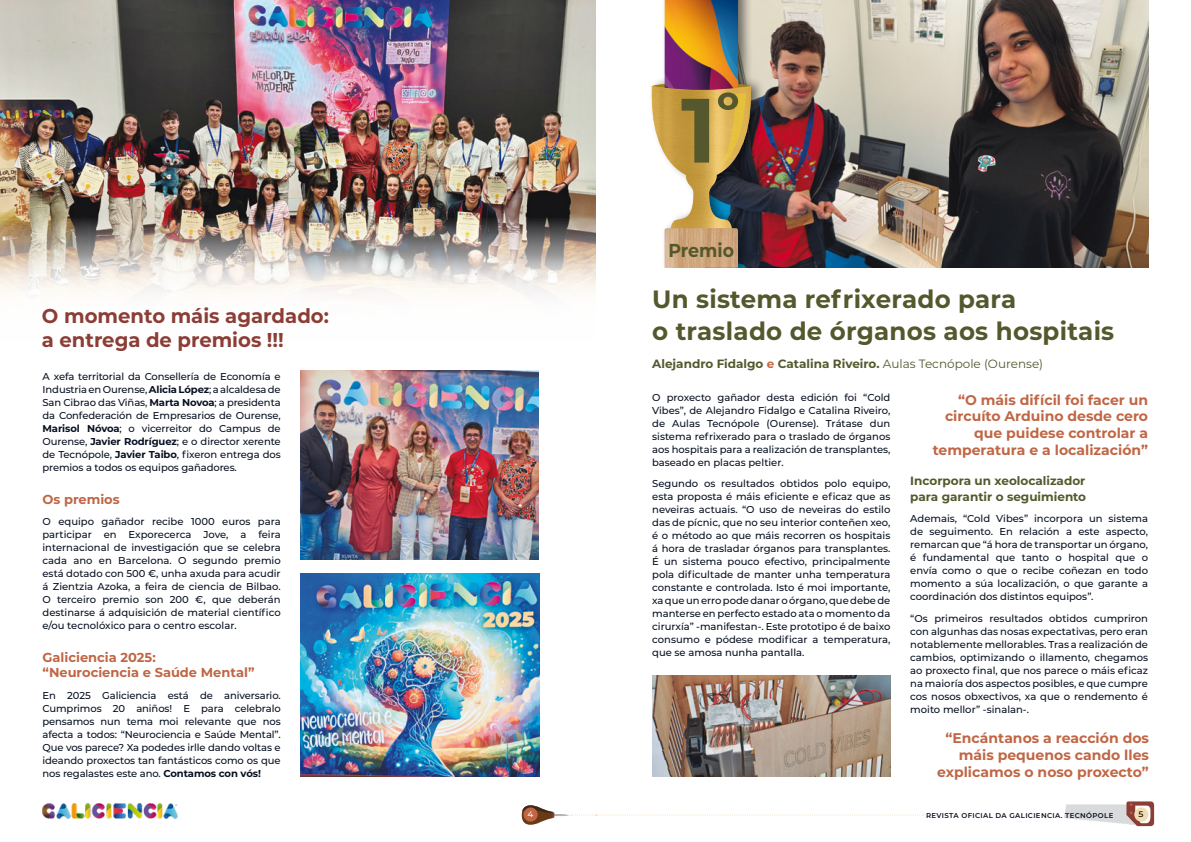
<style>
.page{position:relative;width:1191px;height:842px;background:#fff}
.page>*{position:absolute;margin:0;border:0;box-sizing:border-box;transform-origin:0 0}
.t1{font:700 91.1px "Montserrat";color:#54582c}
.t2{font:700 25px/32px "Montserrat";letter-spacing:.01em;color:#54582c}
.t3{font:700 20px/24px "Montserrat";color:#8c3d35}
.t4{font:700 18.7px "Montserrat";color:#54582c;scale:.93 1}
.t5{font:700 14px/16.8px "Montserrat";color:#c06645;text-align:right}
.t6{font:700 13px/15.6px "Montserrat";color:#c06645}
.t7{font:700 12px/15.6px "Montserrat";color:#54582c}
.t8{font:500 10px/13px "Montserrat";color:#071020;text-align:justify}
.t9{font:500 8px "Montserrat";color:#fff;scale:1.1 1}
.t10{font:500 8px "Montserrat";color:#000;scale:1.1 1}
.t11{font:600 7px "Montserrat";letter-spacing:.05em;color:#071020}
.s1{font-weight:700}
.s2{color:#c06645}
.s3{font-weight:400}
</style>
<div class="page">
<svg style="left:1064px;top:801px;width:90px;height:25px"></svg>
<svg style="left:522px;top:805px;width:401px;height:20px"></svg>
<div style="left:1134px;top:807px;width:14px;height:15px;background:#f2dcb3;border-radius:50%"></div>
<div style="left:523px;top:807px;width:14px;height:15px;background:#c06645;border-radius:50%"></div>
<img style="left:43px;top:803px;width:135px;height:16px">
<img style="left:0;top:0;width:595px;height:216px">
<img style="left:0;top:216px;width:595px;height:39px">
<svg style="left:0;top:255px;width:595px;height:39px"></svg>
<img style="left:300px;top:370px;width:239px;height:189px">
<img style="left:300px;top:573px;width:239px;height:204px">
<img style="left:766px;top:0;width:382px;height:268px">
<div style="left:648px;top:0;width:118px;height:277px;background:#000;opacity:.5"></div>
<svg style="left:652px;top:83px;width:98px;height:7px"></svg>
<img style="left:664px;top:232px;width:74px;height:36px">
<svg style="left:652px;top:86px;width:98px;height:146px"></svg>
<img style="left:664px;top:0;width:74px;height:90px">
<div style="left:652px;top:268px;width:499px;height:17px;background:#fff"></div>
<img style="left:652px;top:675px;width:238px;height:102px">
<h3 class="t3" style="left:42px;top:303px;width:288px">O momento máis agardado: a entrega de premios !!!</h3>
<p class="t8" style="left:43px;top:369px;width:240px">A xefa territorial da Consellería de Economía e Industria en Ourense, <span class="s1">Alicia López</span>; a alcaldesa de San Cibrao das Viñas, <span class="s1">Marta Novoa</span>; a presidenta da Confederación de Empresarios de Ourense, <span class="s1">Marisol Nóvoa</span>; o vicerreitor do Campus de Ourense, <span class="s1">Javier Rodríguez</span>; e o director xerente de Tecnópole, <span class="s1">Javier Taibo</span>, fixeron entrega dos premios a todos os equipos gañadores.</p>
<h3 class="t6" style="left:43px;top:490px;width:79px">Os premios</h3>
<p class="t8" style="left:43px;top:515px;width:240px">O equipo gañador recibe 1000 euros para participar en Exporecerca Jove, a feira internacional de investigación que se celebra cada ano en Barcelona. O segundo premio está dotado con 500 €, unha axuda para acudir á Zientzia Azoka, a feira de ciencia de Bilbao.<br>O terceiro premio son 200 €, que deberán destinarse á adquisición de material científico e/ou tecnolóxico para o centro escolar.</p>
<h3 class="t6" style="left:43px;top:649px;width:213px">Galiciencia 2025: “Neurociencia e Saúde Mental”</h3>
<p class="t8" style="left:43px;top:688px;width:240px">En 2025 Galiciencia está de aniversario.<br>Cumprimos 20 aniños! E para celebralo pensamos nun tema moi relevante que nos afecta a todos: “Neurociencia e Saúde Mental”.<br>Que vos parece? Xa podedes irlle dando voltas e ideando proxectos tan fantásticos como os que nos regalastes este ano. <span class="s1">Contamos con vós!</span></p>
<h1 class="t1" style="left:681px;top:65px;width:60px">1<sup>º</sup></h1>
<h3 class="t4" style="left:668px;top:237px;width:72px">Premio</h3>
<h2 class="t2" style="left:652px;top:282px;width:463px">Un sistema refrixerado para<br>o traslado de órganos aos hospitais</h2>
<p class="t7" style="left:652px;top:356px;width:392px">Alejandro Fidalgo <span class="s2">e</span> Catalina Riveiro. <span class="s3">Aulas Tecnópole (Ourense)</span></p>
<h3 class="t5" style="left:932px;top:390px;width:217px">“O máis difícil foi facer un circuíto Arduino desde cero que puidese controlar a temperatura e a localización”</h3>
<p class="t8" style="left:652px;top:390px;width:240px">O proxecto gañador desta edición foi “Cold Vibes”, de Alejandro Fidalgo e Catalina Riveiro, de Aulas Tecnópole (Ourense). Trátase dun sistema refrixerado para o traslado de órganos aos hospitais para a realización de transplantes, baseado en placas peltier.</p>
<p class="t8" style="left:652px;top:477px;width:240px">Segundo os resultados obtidos polo equipo, esta proposta é máis eficiente e eficaz que as neveiras actuais. “O uso de neveiras do estilo das de pícnic, que no seu interior conteñen xeo, é o método ao que máis recorren os hospitais á hora de trasladar órganos para transplantes.<br>É un sistema pouco efectivo, principalmente pola dificultade de manter unha temperatura constante e controlada. Isto é moi importante, xa que un erro pode danar o órgano, que debe de manterse en perfecto estado ata o momento da cirurxía” -manifestan-. Este prototipo é de baixo consumo e pódese modificar a temperatura, que se amosa nunha pantalla.</p>
<p class="t7" style="left:910px;top:472px;width:177px">Incorpora un xeolocalizador para garantir o seguimiento</p>
<p class="t8" style="left:910px;top:512px;width:239px">Ademais, “Cold Vibes” incorpora un sistema de seguimento. En relación a este aspecto, remarcan que “á hora de transportar un órgano, é fundamental que tanto o hospital que o envía como o que o recibe coñezan en todo momento a súa localización, o que garante a coordinación dos distintos equipos”.</p>
<p class="t8" style="left:910px;top:611px;width:239px">“Os primeiros resultados obtidos cumpriron con algunhas das nosas expectativas, pero eran notablemente mellorables. Tras a realización de cambios, optimizando o illamento, chegamos ao proxecto final, que nos parece o máis eficaz na maioría dos aspectos posibles, e que cumpre cos nosos obxectivos, xa que o rendemento é moito mellor” -sinalan-.</p>
<h3 class="t5" style="left:937px;top:729px;width:213px">“Encántanos a reacción dos máis pequenos cando lles explicamos o noso proxecto”</h3>
<p class="t9" style="left:527px;top:809px;width:7px">4</p>
<p class="t11" style="left:926px;top:810px;width:189px">REVISTA OFICIAL DA GALICIENCIA. TECNÓPOLE</p>
<p class="t10" style="left:1138px;top:809px;width:6px">5</p>
</div>
